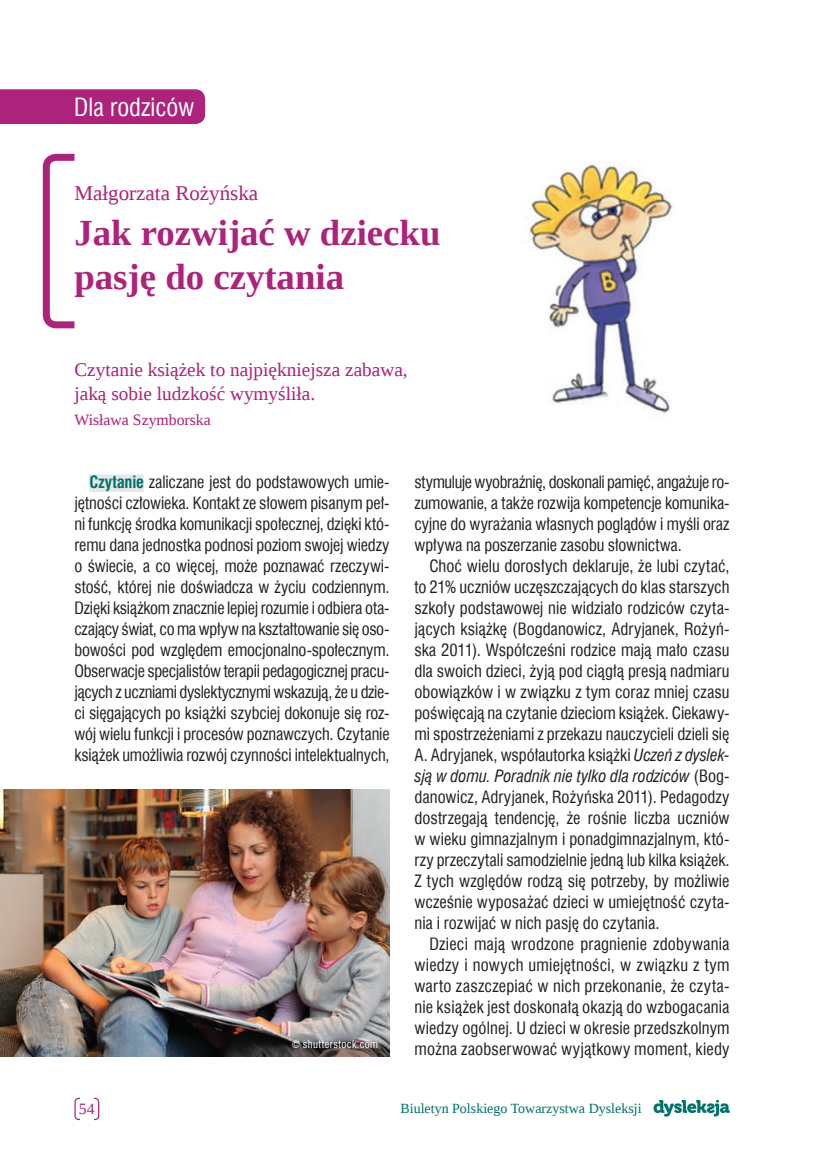
<style>
.page{position:relative;width:819px;height:1166px;background:#fff}
.page>*{position:absolute;margin:0;border:0;box-sizing:border-box;transform-origin:0 0}
.t1{font:700 36.75px/44.1px "Liberation Serif";color:#ad227a}
.t2{font:24.5px "Swis 721 Cn EU";color:#fff}
.t3{font:21px "Liberation Serif";color:#ad227a}
.t4{font:19.25px/24.5px "Liberation Serif";color:#ad227a}
.t5{font:16.62px/21px "Swis 721 Cn EU";color:#231f20;text-align:justify}
.t6{font:15.75px "Liberation Serif";color:#ad227a}
.t7{font:14px "Liberation Serif";color:#00736a}
.t8{font:10.5px "Swis 721 Cn EU";letter-spacing:.03em;color:#fff}
.s1{font-weight:700;color:#00736a}
.s2{font-style:italic}
</style>
<div class="page">
<svg style="left:653px;top:1100px;width:76px;height:16px"></svg>
<div style="left:74px;top:1098px;width:25px;height:22px;border:1px solid #ad227a;border-radius:4px"></div>
<div style="left:80px;top:1096px;width:14px;height:25px;background:#fff"></div>
<div style="left:89px;top:474px;width:55px;height:18px;background:#e6e7e9"></div>
<div style="left:0;top:89px;width:205px;height:35px;background:#ad227a"></div>
<svg style="left:42px;top:153px;width:33px;height:176px"></svg>
<img style="left:0;top:789px;width:389px;height:268px">
<img style="left:528px;top:162px;width:145px;height:252px">
<h2 class="t2" style="left:74px;top:91px;width:122px">Dla rodziców</h2>
<p class="t3" style="left:74px;top:179px;width:185px">Małgorzata Rożyńska</p>
<h1 class="t1" style="left:74px;top:210px;width:367px">Jak rozwijać w dziecku pasję do czytania</h1>
<p class="t4" style="left:74px;top:357px;width:335px">Czytanie książek to najpiękniejsza zabawa, jaką sobie ludzkość wymyśliła.</p>
<p class="t6" style="left:74px;top:409px;width:138px">Wisława Szymborska</p>
<p class="t5" style="left:74px;top:472px;width:317px;text-indent:15px"><span class="s1">Czytanie</span> zaliczane jest do podstawowych umie&shy;jętności człowieka. Kontakt ze słowem pisanym peł&shy;ni funkcję środka komunikacji społecznej, dzięki któ&shy;remu dana jednostka podnosi poziom swojej wiedzy o świecie, a co więcej, może poznawać rzeczywi&shy;stość, której nie doświadcza w życiu codziennym.<br>Dzięki książkom znacznie lepiej rozumie i odbiera ota&shy;czający świat, co ma wpływ na kształtowanie się oso&shy;bowości pod względem emocjonalno-społecznym.<br>Obserwacje specjalistów terapii pedagogicznej pracu&shy;jących z uczniami dyslektycznymi wskazują, że u dzie&shy;ci sięgających po książki szybciej dokonuje się roz&shy;wój wielu funkcji i procesów poznawczych. Czytanie książek umożliwia rozwój czynności intelektualnych,</p>
<p class="t5" style="left:414px;top:472px;width:317px">stymuluje wyobraźnię, doskonali pamięć, angażuje ro&shy;zumowanie, a także rozwija kompetencje komunika&shy;cyjne do wyrażania własnych poglądów i myśli oraz wpływa na poszerzanie zasobu słownictwa.</p>
<p class="t5" style="left:414px;top:556px;width:317px;text-indent:15px">Choć wielu dorosłych deklaruje, że lubi czytać, to 21% uczniów uczęszczających do klas starszych szkoły podstawowej nie widziało rodziców czyta&shy;jących książkę (Bogdanowicz, Adryjanek, Rożyń&shy;ska 2011). Współcześni rodzice mają mało czasu dla swoich dzieci, żyją pod ciągłą presją nadmiaru obowiązków i w związku z tym coraz mniej czasu poświęcają na czytanie dzieciom książek. Ciekawy&shy;mi spostrzeżeniami z przekazu nauczycieli dzieli się A. Adryjanek, współautorka książki <span class="s2">Uczeń z dyslek&shy;sją w domu. Poradnik nie tylko dla rodziców</span> (Bog&shy;danowicz, Adryjanek, Rożyńska 2011). Pedagodzy dostrzegają tendencję, że rośnie liczba uczniów w wieku gimnazjalnym i ponadgimnazjalnym, któ&shy;rzy przeczytali samodzielnie jedną lub kilka książek.<br>Z tych względów rodzą się potrzeby, by możliwie wcześnie wyposażać dzieci w umiejętność czyta&shy;nia i rozwijać w nich pasję do czytania.</p>
<p class="t5" style="left:414px;top:934px;width:317px;text-indent:15px">Dzieci mają wrodzone pragnienie zdobywania wiedzy i nowych umiejętności, w związku z tym warto zaszczepiać w nich przekonanie, że czyta&shy;nie książek jest doskonałą okazją do wzbogacania wiedzy ogólnej. U dzieci w okresie przedszkolnym można zaobserwować wyjątkowy moment, kiedy</p>
<p class="t8" style="left:291px;top:1037px;width:88px">© shutterstock.com</p>
<p class="t6" style="left:79px;top:1098px;width:17px">54</p>
<p class="t7" style="left:400px;top:1099px;width:243px">Biuletyn Polskiego Towarzystwa Dysleksji</p>
</div>
